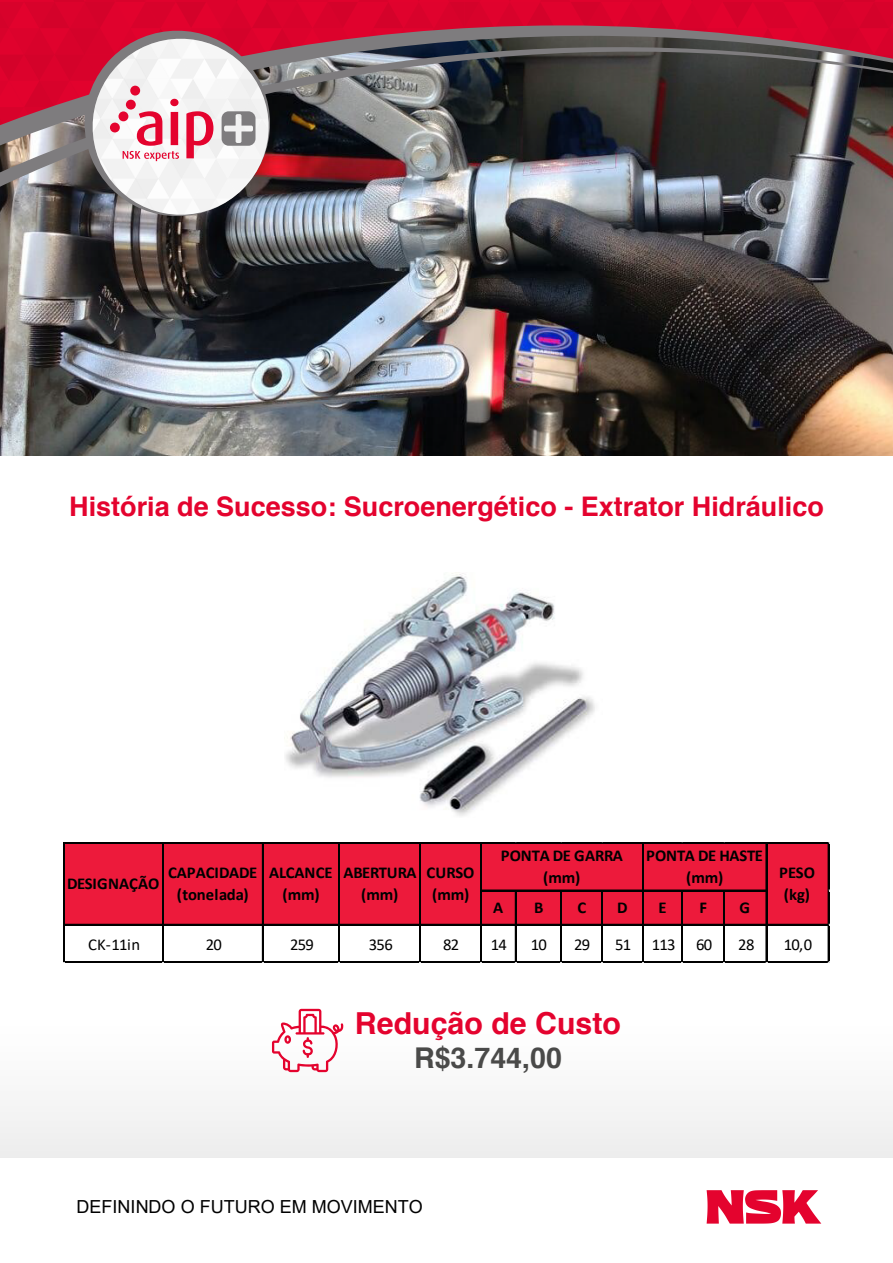
<style>
.page{position:relative;width:893px;height:1263px;background:#fff}
.page>*{position:absolute;margin:0;border:0;box-sizing:border-box;transform-origin:0 0}
.t1{font:700 30.3px "Helvetica";color:#e4032e}
.t2{font:700 28.65px "Helvetica";color:#4a4a49}
.t3{font:700 27px "Helvetica";color:#e4032e}
.t4{font:18px "Arial";color:#000}
.t5{font:700 16.5px/22px "Calibri";letter-spacing:-.005em;color:#000;text-align:center}
.t6{font:16.5px "Calibri";letter-spacing:-.04em;color:#000}
.t7{font:700 16.5px/22px "Calibri";letter-spacing:-.025em;color:#000;text-align:center}
</style>
<div class="page">
<img style="left:0;top:225px;width:893px;height:231px">
<img style="left:0;top:0;width:893px;height:225px">
<div style="left:0;top:456px;width:893px;height:744px;background:linear-gradient(to right,#fcfcfc,#fcfcfc)"></div>
<div style="left:0;top:1158px;width:893px;height:105px;background:#fff"></div>
<svg style="left:707px;top:1190px;width:114px;height:33px"></svg>
<svg style="left:272px;top:1009px;width:72px;height:63px"></svg>
<div style="left:65px;top:844px;width:764px;height:81px;background:#ed1a3b"></div>
<hr style="left:65px;top:842px;width:764px;height:2px;background:#000">
<hr style="left:482px;top:890px;width:285px;height:1px;background:#000">
<hr style="left:65px;top:924px;width:764px;height:1px;background:#000">
<hr style="left:64px;top:842px;width:1px;height:121px;background:#000">
<hr style="left:162px;top:844px;width:1px;height:119px;background:#000">
<hr style="left:163px;top:844px;width:1px;height:119px;background:#000">
<hr style="left:262px;top:844px;width:1px;height:119px;background:#000">
<hr style="left:339px;top:844px;width:1px;height:119px;background:#000">
<hr style="left:420px;top:844px;width:1px;height:119px;background:#000">
<hr style="left:481px;top:844px;width:1px;height:119px;background:#000">
<hr style="left:515px;top:891px;width:1px;height:72px;background:#000">
<hr style="left:560px;top:891px;width:1px;height:72px;background:#000">
<hr style="left:561px;top:891px;width:1px;height:72px;background:#000">
<hr style="left:601px;top:891px;width:1px;height:72px;background:#000">
<hr style="left:602px;top:891px;width:1px;height:72px;background:#000">
<hr style="left:643px;top:844px;width:1px;height:119px;background:#000">
<hr style="left:681px;top:891px;width:1px;height:72px;background:#000">
<hr style="left:682px;top:891px;width:1px;height:72px;background:#000">
<hr style="left:724px;top:891px;width:1px;height:72px;background:#000">
<hr style="left:766px;top:844px;width:1px;height:119px;background:#000">
<hr style="left:65px;top:961px;width:764px;height:1px;background:#000">
<hr style="left:65px;top:962px;width:764px;height:1px;background:#000">
<hr style="left:828px;top:844px;width:1px;height:119px;background:#000">
<img style="left:285px;top:572px;width:318px;height:246px">
<h3 class="t3" style="left:69px;top:485px;width:756px">História de Sucesso: Sucroenergético - Extrator Hidráulico</h3>
<p class="t5" style="left:67px;top:872px;width:94px">DESIGNAÇÃO</p>
<p class="t5" style="left:168px;top:861px;width:91px">CAPACIDADE (tonelada)</p>
<p class="t5" style="left:269px;top:861px;width:65px">ALCANCE (mm)</p>
<p class="t7" style="left:343px;top:861px;width:75px">ABERTURA (mm)</p>
<p class="t5" style="left:426px;top:861px;width:49px">CURSO (mm)</p>
<p class="t5" style="left:501px;top:844px;width:124px">PONTA DE GARRA (mm)</p>
<p class="t5" style="left:646px;top:844px;width:118px">PONTA DE HASTE (mm)</p>
<p class="t5" style="left:493px;top:896px;width:12px">A</p>
<p class="t5" style="left:534px;top:896px;width:11px">B</p>
<p class="t5" style="left:577px;top:896px;width:10px">C</p>
<p class="t5" style="left:617px;top:896px;width:12px">D</p>
<p class="t5" style="left:658px;top:896px;width:10px">E</p>
<p class="t5" style="left:699px;top:896px;width:9px">F</p>
<p class="t5" style="left:739px;top:896px;width:12px">G</p>
<p class="t5" style="left:779px;top:861px;width:37px;text-align:left">PESO (kg)</p>
<p class="t6" style="left:88px;top:933px;width:53px">CK-11in</p>
<p class="t6" style="left:206px;top:933px;width:18px">20</p>
<p class="t6" style="left:290px;top:933px;width:25px">259</p>
<p class="t6" style="left:369px;top:933px;width:25px">356</p>
<p class="t6" style="left:443px;top:933px;width:18px">82</p>
<p class="t6" style="left:491px;top:933px;width:18px">14</p>
<p class="t6" style="left:531px;top:933px;width:18px">10</p>
<p class="t6" style="left:574px;top:933px;width:18px">29</p>
<p class="t6" style="left:615px;top:933px;width:99px">51 113 60</p>
<p class="t6" style="left:738px;top:933px;width:18px">28</p>
<p class="t6" style="left:784px;top:933px;width:30px">10,0</p>
<h1 class="t1" style="left:355px;top:999px;width:268px">Redução de Custo</h1>
<h2 class="t2" style="left:414px;top:1035px;width:149px">R$3.744,00</h2>
<p class="t4" style="left:77px;top:1195px;width:348px">DEFININDO O FUTURO EM MOVIMENTO</p>
</div>
